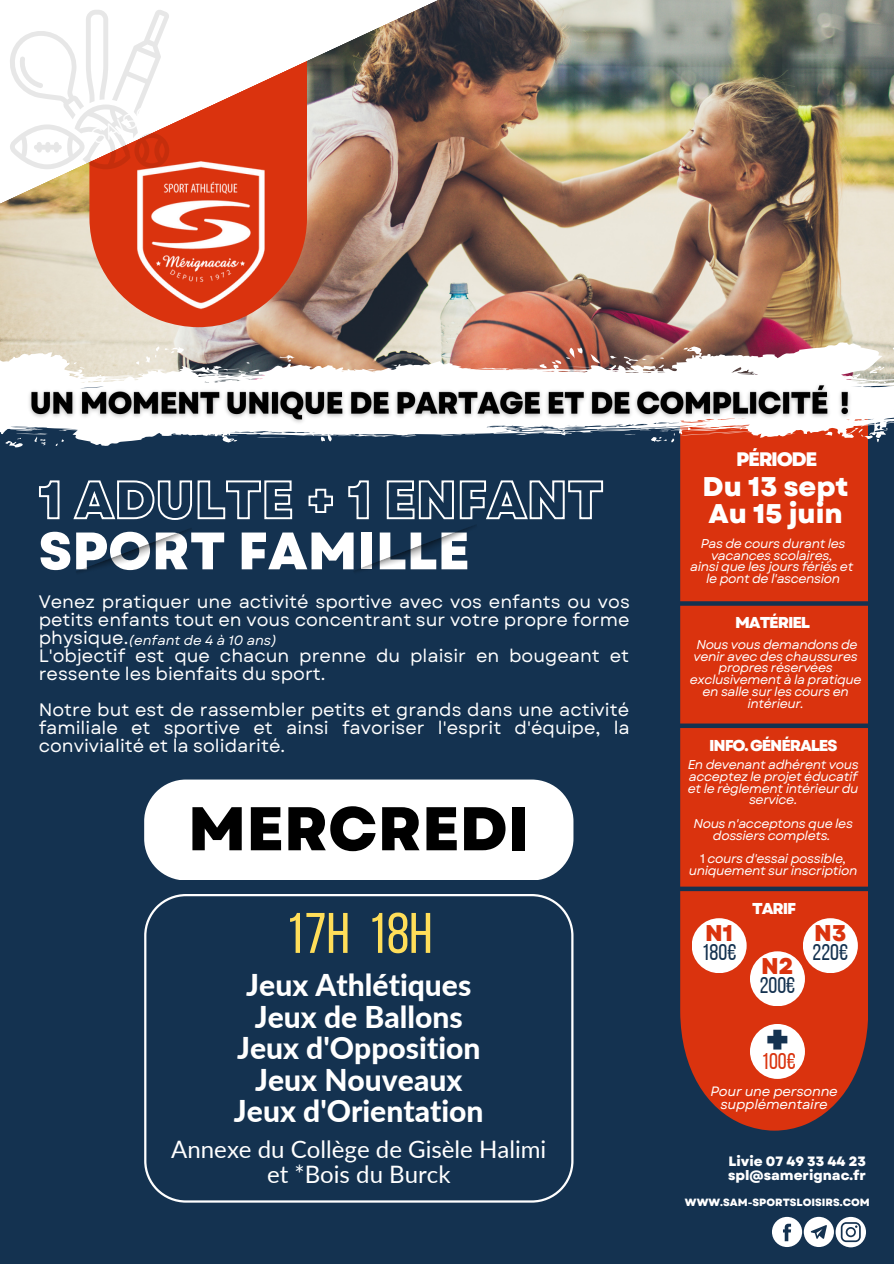
<style>
.page{position:relative;width:894px;height:1264px;background:#fff}
.page>*{position:absolute;margin:0;border:0;box-sizing:border-box;transform-origin:0 0}
.t1{font:800 61.5px "Garet";color:#000}
.t2{font:57px "Bebas Neue";color:#ffde59}
.t3{font:800 52.5px "Garet";color:#fff}
.t4{font:800 46.5px "Garet";color:#143250}
.t5{font:800 30px "Lato";color:#fff}
.t6{font:800 27px "Garet";color:#fff}
.t7{font:24px "Lato";color:#fff}
.t8{font:22.8px "Bebas Neue";color:#143250}
.t9{font:800 22.8px "Garet";color:#da330e}
.t10{font:22.8px "Bebas Neue";color:#da330e}
.t11{font:800 19.5px "Garet";letter-spacing:-.075em;color:#fff}
.t12{font:18px/18px "Garet";color:#fff;text-align:justify}
.t13{font:800 15.75px "Garet";letter-spacing:-.075em;color:#fff}
.t14{font:800 13.5px "Garet";color:#fff}
.t15{font:italic 13.5px "Garet";letter-spacing:-.02em;color:#fff}
.t16{font:italic 13.5px "Garet";color:#fff}
.t17{font:italic 12.75px/11.7px "Garet";letter-spacing:-.03em;color:#fff;text-align:center}
.t18{font:800 10.5px "Garet";color:#fff}
.s1{font-style:normal}
</style>
<div class="page">
<div style="left:0;top:0;width:893px;height:1263px;background:#143250"></div>
<img style="left:0;top:0;width:893px;height:342px">
<div style="left:680px;top:446px;width:187px;height:684px;background:#da330e"></div>
<div style="left:691px;top:918px;width:55px;height:55px;background:#fff;border-radius:50%"></div>
<div style="left:749px;top:951px;width:55px;height:55px;background:#fff;border-radius:50%"></div>
<div style="left:802px;top:918px;width:55px;height:55px;background:#fff;border-radius:50%"></div>
<div style="left:749px;top:1023px;width:55px;height:55px;background:#fff;border-radius:50%"></div>
<svg style="left:89px;top:291px;width:218px;height:36px;background:#d19a83"></svg>
<img style="left:0;top:0;width:557px;height:291px">
<svg style="left:772px;top:1216px;width:93px;height:31px"></svg>
<svg style="left:9px;top:10px;width:161px;height:159px;background:#f6edea"></svg>
<svg style="left:100px;top:437px;width:780px;height:9px"></svg>
<svg style="left:857px;top:437px;width:21px;height:5px"></svg>
<svg style="left:320px;top:437px;width:43px;height:4px"></svg>
<img style="left:128px;top:154px;width:140px;height:159px">
<svg style="left:588px;top:437px;width:215px;height:5px"></svg>
<img style="left:0;top:342px;width:893px;height:95px">
<svg style="left:198px;top:436px;width:101px;height:5px"></svg>
<svg style="left:0;top:403px;width:100px;height:44px"></svg>
<svg style="left:73px;top:362px;width:13px;height:6px"></svg>
<svg style="left:135px;top:346px;width:173px;height:29px;background:#a79f99"></svg>
<svg style="left:849px;top:366px;width:37px;height:12px"></svg>
<svg style="left:531px;top:347px;width:157px;height:28px;background:#b58b7f"></svg>
<img style="left:76px;top:528px;width:115px;height:44px">
<img style="left:355px;top:525px;width:120px;height:46px">
<div style="left:144px;top:779px;width:429px;height:101px;background:#fff"></div>
<svg style="left:144px;top:894px;width:429px;height:308px"></svg>
<div style="left:666px;top:886px;width:218px;height:5px;background:#143250"></div>
<div style="left:668px;top:723px;width:218px;height:5px;background:#143250"></div>
<svg style="left:680px;top:601px;width:188px;height:4px"></svg>
<svg style="left:39px;top:480px;width:565px;height:40px"></svg>
<img style="left:22px;top:375px;width:833px;height:61px">
<p class="t3" style="left:39px;top:513px;width:432px">SPORT FAMILLE</p>
<p class="t12" style="left:39px;top:592px;width:592px">Venez pratiquer une activité sportive avec vos enfants ou vos petits enfants tout en vous concentrant sur votre propre forme physique.</p>
<p class="t12" style="left:39px;top:646px;width:591px">L'objectif est que chacun prenne du plaisir en bougeant et ressente les bienfaits du sport.</p>
<p class="t12" style="left:39px;top:700px;width:592px">Notre but est de rassembler petits et grands dans une activité familiale et sportive et ainsi favoriser l'esprit d'équipe, la convivialité et la solidarité.</p>
<p class="t16" style="left:128px;top:630px;width:150px">(enfant de 4 à 10 ans)</p>
<p class="t1" style="left:188px;top:784px;width:342px">MERCREDI</p>
<p class="t2" style="left:285px;top:910px;width:149px">17h 18h</p>
<p class="t5" style="left:246px;top:966px;width:226px">Jeux Athlétiques</p>
<p class="t5" style="left:255px;top:998px;width:209px">Jeux de Ballons</p>
<p class="t5" style="left:237px;top:1029px;width:245px">Jeux d'Opposition</p>
<p class="t5" style="left:255px;top:1061px;width:209px">Jeux Nouveaux</p>
<p class="t5" style="left:234px;top:1092px;width:251px">Jeux d'Orientation</p>
<p class="t7" style="left:171px;top:1134px;width:376px">Annexe du Collège de Gisèle Halimi</p>
<p class="t7" style="left:267px;top:1158px;width:185px">et *Bois du Burck</p>
<p class="t11" style="left:736px;top:445px;width:82px">PÉRIODE</p>
<p class="t6" style="left:702px;top:467px;width:147px">Du 13 sept</p>
<p class="t6" style="left:708px;top:494px;width:136px">Au 15 juin</p>
<p class="t17" style="left:700px;top:537px;width:146px">Pas de cours durant les vacances scolaires,</p>
<p class="t17" style="left:690px;top:561px;width:165px">ainsi que les jours fériés et</p>
<p class="t17" style="left:705px;top:573px;width:136px">le pont de l'ascension</p>
<p class="t13" style="left:735px;top:611px;width:76px">MATÉRIEL</p>
<p class="t17" style="left:689px;top:638px;width:173px">Nous vous demandons de venir avec des chaussures propres réservées exclusivement à la pratique en salle sur les cours en intérieur.</p>
<p class="t13" style="left:709px;top:734px;width:130px">INFO. GÉNÉRALES</p>
<p class="t17" style="left:687px;top:759px;width:172px">En devenant adhérent vous acceptez le projet éducatif et le règlement intérieur du service.</p>
<p class="t17" style="left:693px;top:817px;width:161px">Nous n'acceptons que les dossiers complets.</p>
<p class="t17" style="left:688px;top:852px;width:170px"><span class="s1">1</span> cours d'essai possible, uniquement sur inscription</p>
<p class="t9" style="left:705px;top:916px;width:29px">N1</p>
<p class="t8" style="left:701px;top:943px;width:36px">180€</p>
<p class="t13" style="left:752px;top:896px;width:45px">TARIF</p>
<p class="t9" style="left:761px;top:949px;width:34px">N2</p>
<p class="t8" style="left:759px;top:976px;width:37px">200€</p>
<p class="t4" style="left:763px;top:1005px;width:28px">+</p>
<p class="t10" style="left:761px;top:1051px;width:36px">100€</p>
<p class="t9" style="left:814px;top:916px;width:34px">N3</p>
<p class="t8" style="left:812px;top:943px;width:37px">220€</p>
<p class="t15" style="left:710px;top:1081px;width:129px">Pour une personne</p>
<p class="t15" style="left:720px;top:1094px;width:109px">supplémentaire</p>
<p class="t14" style="left:728px;top:1151px;width:139px">Livie 07 49 33 44 23</p>
<p class="t14" style="left:728px;top:1165px;width:139px">spl@samerignac.fr</p>
<p class="t18" style="left:684px;top:1194px;width:186px">WWW.SAM-SPORTSLOISIRS.COM</p>
</div>
